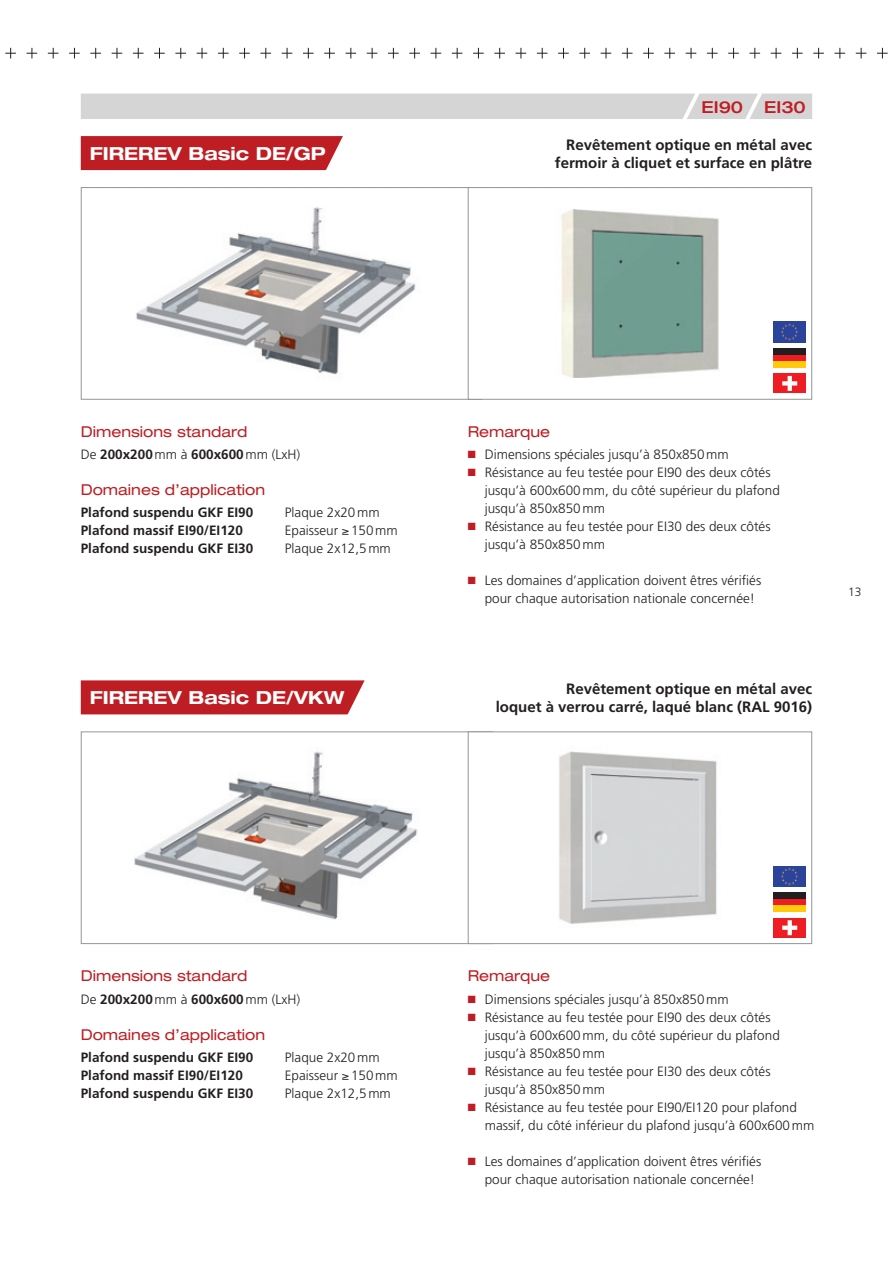
<style>
.page{position:relative;width:893px;height:1263px;background:#fff}
.page>*{position:absolute;margin:0;border:0;box-sizing:border-box;transform-origin:0 0}
.t1{font:700 expanded 18px "Helvetica Neue";color:#fff}
.t2{font:500 expanded 16.5px "Helvetica Neue";color:#be1e23}
.t3{font:700 15px/18px "Frutiger";color:#231f20;text-align:right}
.t4{font:expanded 15px "Helvetica Neue";color:#be1e23}
.t5{font:300 13.5px/18px "Frutiger";color:#231f20}
.t6{font:700 13.5px "Frutiger";color:#231f20}
.t7{font:300 12px "Frutiger";color:#231f20}
.s1{font-weight:300}
.s2{color:#be1e23}
</style>
<div class="page">
<svg style="left:5px;top:48px;width:11px;height:10px"></svg>
<svg style="left:27px;top:48px;width:10px;height:10px"></svg>
<svg style="left:48px;top:48px;width:10px;height:10px"></svg>
<svg style="left:69px;top:48px;width:11px;height:10px"></svg>
<svg style="left:90px;top:48px;width:11px;height:10px"></svg>
<svg style="left:112px;top:48px;width:10px;height:10px"></svg>
<svg style="left:133px;top:48px;width:11px;height:10px"></svg>
<svg style="left:154px;top:48px;width:11px;height:10px"></svg>
<svg style="left:175px;top:48px;width:11px;height:10px"></svg>
<svg style="left:197px;top:48px;width:10px;height:10px"></svg>
<svg style="left:218px;top:48px;width:11px;height:10px"></svg>
<svg style="left:239px;top:48px;width:11px;height:10px"></svg>
<svg style="left:260px;top:48px;width:11px;height:10px"></svg>
<svg style="left:282px;top:48px;width:10px;height:10px"></svg>
<svg style="left:303px;top:48px;width:11px;height:10px"></svg>
<svg style="left:324px;top:48px;width:11px;height:10px"></svg>
<svg style="left:345px;top:48px;width:11px;height:10px"></svg>
<svg style="left:367px;top:48px;width:10px;height:10px"></svg>
<svg style="left:388px;top:48px;width:11px;height:10px"></svg>
<svg style="left:409px;top:48px;width:11px;height:10px"></svg>
<svg style="left:431px;top:48px;width:10px;height:10px"></svg>
<svg style="left:452px;top:48px;width:10px;height:10px"></svg>
<svg style="left:473px;top:48px;width:11px;height:10px"></svg>
<svg style="left:494px;top:48px;width:11px;height:10px"></svg>
<svg style="left:516px;top:48px;width:10px;height:10px"></svg>
<svg style="left:537px;top:48px;width:10px;height:10px"></svg>
<svg style="left:558px;top:48px;width:11px;height:10px"></svg>
<svg style="left:579px;top:48px;width:11px;height:10px"></svg>
<svg style="left:601px;top:48px;width:10px;height:10px"></svg>
<svg style="left:622px;top:48px;width:10px;height:10px"></svg>
<svg style="left:643px;top:48px;width:11px;height:10px"></svg>
<svg style="left:664px;top:48px;width:11px;height:10px"></svg>
<svg style="left:686px;top:48px;width:10px;height:10px"></svg>
<svg style="left:707px;top:48px;width:11px;height:10px"></svg>
<svg style="left:728px;top:48px;width:11px;height:10px"></svg>
<svg style="left:749px;top:48px;width:11px;height:10px"></svg>
<svg style="left:771px;top:48px;width:10px;height:10px"></svg>
<svg style="left:792px;top:48px;width:11px;height:10px"></svg>
<svg style="left:813px;top:48px;width:11px;height:10px"></svg>
<svg style="left:834px;top:48px;width:11px;height:10px"></svg>
<svg style="left:856px;top:48px;width:10px;height:10px"></svg>
<svg style="left:877px;top:48px;width:11px;height:10px"></svg>
<div style="left:81px;top:136px;width:262px;height:34px;background:#be1e23"></div>
<img style="left:136px;top:207px;width:280px;height:168px">
<div style="left:81px;top:187px;width:401px;height:213px;border:1px solid #939598"></div>
<div style="left:468px;top:188px;width:344px;height:211px;background:#fff"></div>
<img style="left:561px;top:209px;width:158px;height:169px">
<div style="left:468px;top:187px;width:344px;height:213px;border:1px solid #939598"></div>
<img style="left:134px;top:751px;width:284px;height:169px">
<div style="left:81px;top:731px;width:412px;height:213px;border:1px solid #939598"></div>
<div style="left:468px;top:732px;width:344px;height:211px;background:#fff"></div>
<img style="left:559px;top:751px;width:158px;height:173px">
<div style="left:468px;top:731px;width:344px;height:213px;border:1px solid #939598"></div>
<div style="left:81px;top:680px;width:284px;height:34px;background:#be1e23"></div>
<div style="left:81px;top:94px;width:731px;height:25px;background:#d6d5d6"></div>
<div style="left:774px;top:352px;width:32px;height:11px;background:#ee1d23"></div>
<div style="left:774px;top:348px;width:32px;height:6px;background:#231f20"></div>
<div style="left:774px;top:361px;width:32px;height:7px;background:#feca0a"></div>
<img style="left:774px;top:321px;width:32px;height:22px">
<div style="left:774px;top:373px;width:32px;height:20px;background:#ee1d23"></div>
<svg style="left:782px;top:376px;width:15px;height:15px"></svg>
<div style="left:774px;top:896px;width:32px;height:12px;background:#ee1d23"></div>
<div style="left:774px;top:892px;width:32px;height:7px;background:#231f20"></div>
<div style="left:774px;top:905px;width:32px;height:7px;background:#feca0a"></div>
<img style="left:774px;top:866px;width:32px;height:20px">
<div style="left:774px;top:918px;width:32px;height:20px;background:#ee1d23"></div>
<svg style="left:782px;top:920px;width:15px;height:15px"></svg>
<h1 class="t1" style="left:90px;top:142px;width:236px">FIREREV Basic DE/GP</h1>
<p class="t2" style="left:702px;top:97px;width:43px">EI90</p>
<p class="t2" style="left:764px;top:97px;width:43px">EI30</p>
<p class="t3" style="left:555px;top:136px;width:259px">Revêtement optique en métal avec fermoir à cliquet et surface en plâtre</p>
<p class="t4" style="left:81px;top:422px;width:168px">Dimensions standard</p>
<p class="t6" style="left:81px;top:447px;width:221px"><span class="s1">De</span> 200x200<span class="s1">mm à</span> 600x600<span class="s1">mm (LxH)</span></p>
<p class="t4" style="left:81px;top:481px;width:186px">Domaines d’application</p>
<p class="t6" style="left:81px;top:505px;width:174px">Plafond suspendu GKF EI90</p>
<p class="t5" style="left:285px;top:504px;width:96px">Plaque 2x20mm</p>
<p class="t6" style="left:81px;top:523px;width:164px">Plafond massif EI90/EI120</p>
<p class="t5" style="left:285px;top:522px;width:114px">Epaisseur ≥150mm</p>
<p class="t6" style="left:81px;top:541px;width:174px">Plafond suspendu GKF EI30</p>
<p class="t5" style="left:285px;top:540px;width:107px">Plaque 2x12,5mm</p>
<h1 class="t1" style="left:90px;top:687px;width:256px">FIREREV Basic DE/VKW</h1>
<p class="t4" style="left:468px;top:422px;width:84px">Remarque</p>
<p class="t5" style="left:468px;top:445px;width:263px"><span class="s2">■</span> Dimensions spéciales jusqu’à 850x850mm</p>
<p class="t5" style="left:485px;top:463px;width:297px;text-indent:-17px"><span class="s2">■</span> Résistance au feu testée pour EI90 des deux côtés jusqu’à 600x600mm, du côté supérieur du plafond jusqu’à 850x850mm</p>
<p class="t5" style="left:485px;top:517px;width:287px;text-indent:-17px"><span class="s2">■</span> Résistance au feu testée pour EI30 des deux côtés jusqu’à 850x850mm</p>
<p class="t5" style="left:485px;top:571px;width:278px;text-indent:-17px"><span class="s2">■</span> Les domaines d’application doivent êtres vérifiés pour chaque autorisation nationale concernée!</p>
<p class="t3" style="left:496px;top:680px;width:318px">Revêtement optique en métal avec<br>loquet à verrou carré, laqué blanc (RAL 9016)</p>
<p class="t7" style="left:848px;top:585px;width:15px">13</p>
<p class="t4" style="left:81px;top:967px;width:168px">Dimensions standard</p>
<p class="t6" style="left:81px;top:991px;width:221px"><span class="s1">De</span> 200x200<span class="s1">mm à</span> 600x600<span class="s1">mm (LxH)</span></p>
<p class="t4" style="left:81px;top:1025px;width:186px">Domaines d’application</p>
<p class="t6" style="left:81px;top:1049px;width:174px">Plafond suspendu GKF EI90</p>
<p class="t5" style="left:285px;top:1048px;width:96px">Plaque 2x20mm</p>
<p class="t6" style="left:81px;top:1067px;width:164px">Plafond massif EI90/EI120</p>
<p class="t5" style="left:285px;top:1066px;width:114px">Epaisseur ≥150mm</p>
<p class="t6" style="left:81px;top:1085px;width:174px">Plafond suspendu GKF EI30</p>
<p class="t5" style="left:285px;top:1084px;width:107px">Plaque 2x12,5mm</p>
<p class="t4" style="left:468px;top:967px;width:84px">Remarque</p>
<p class="t5" style="left:468px;top:990px;width:263px"><span class="s2">■</span> Dimensions spéciales jusqu’à 850x850mm</p>
<p class="t5" style="left:485px;top:1008px;width:297px;text-indent:-17px"><span class="s2">■</span> Résistance au feu testée pour EI90 des deux côtés jusqu’à 600x600mm, du côté supérieur du plafond jusqu’à 850x850mm</p>
<p class="t5" style="left:485px;top:1062px;width:287px;text-indent:-17px"><span class="s2">■</span> Résistance au feu testée pour EI30 des deux côtés jusqu’à 850x850mm</p>
<p class="t5" style="left:485px;top:1098px;width:331px;text-indent:-17px"><span class="s2">■</span> Résistance au feu testée pour EI90/EI120 pour plafond massif, du côté inférieur du plafond jusqu’à 600x600mm</p>
<p class="t5" style="left:485px;top:1152px;width:278px;text-indent:-17px"><span class="s2">■</span> Les domaines d’application doivent êtres vérifiés pour chaque autorisation nationale concernée!</p>
</div>
